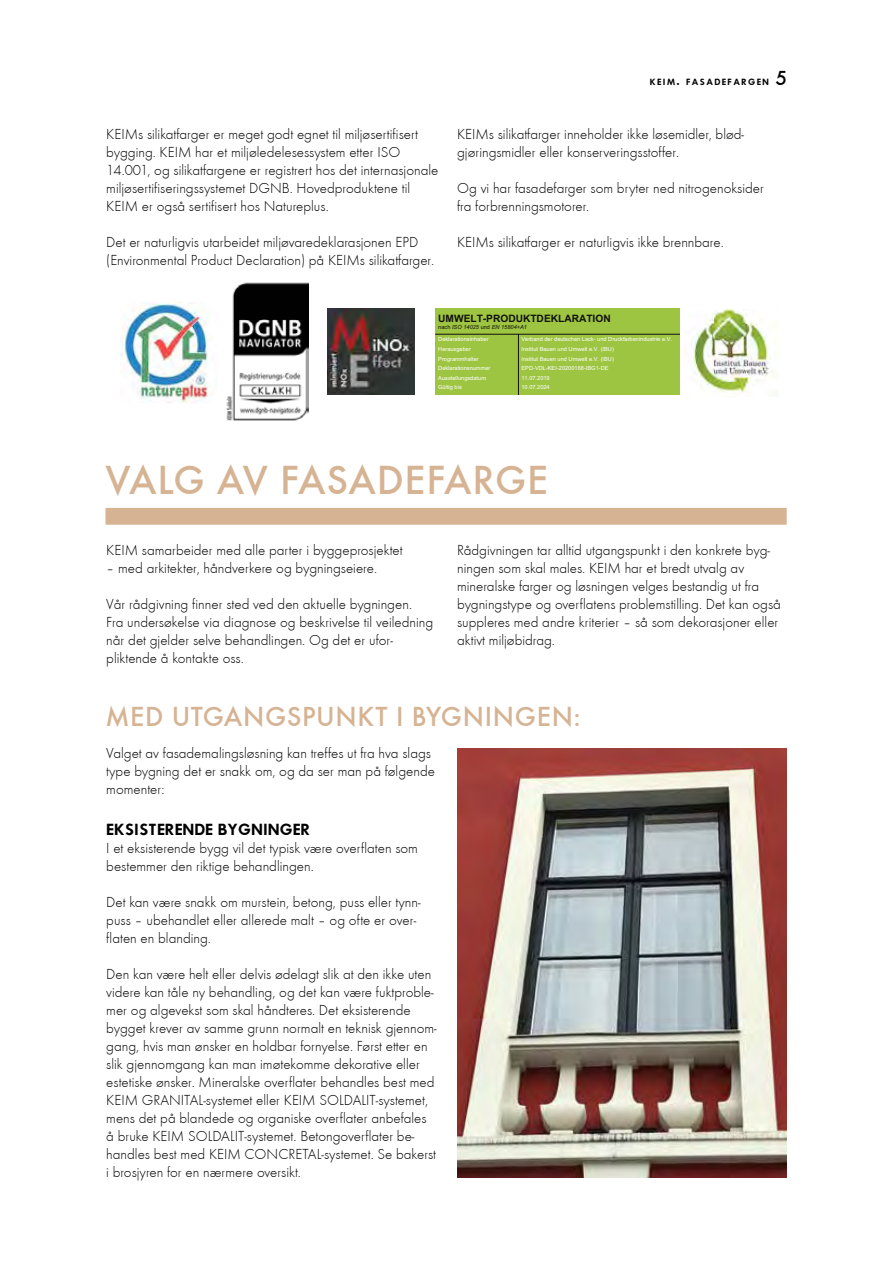
<style>
.page{position:relative;width:893px;height:1263px;background:#fff}
.page>*{position:absolute;margin:0;border:0;box-sizing:border-box;transform-origin:0 0}
.t1{font:42px "Futura T Medium";letter-spacing:.015em;color:#d6b393}
.t2{font:28.5px "Futura T Medium";letter-spacing:.025em;color:#d6b393}
.t3{font:21px "Futura T Medium";color:#000}
.t4{font:15px/18px "Futura T Light";color:#000}
.t5{font:15px "Futura ICG Demi";letter-spacing:.02em;color:#000}
.t6{font:700 10.2px "Arial";color:#12100b}
.t7{font:8.4px "Futura ICG Demi";letter-spacing:.17em;color:#000}
.t8{font:5.7px/11.9px "Arial";color:#fff}
.s1{font-size:12px}
.s2{color:#12100b}
.s3{font-style:italic;color:#12100b}
</style>
<div class="page">
<div style="left:106px;top:508px;width:681px;height:17px;background:#d6b393"></div>
<img style="left:457px;top:748px;width:330px;height:430px">
<img style="left:120px;top:302px;width:93px;height:101px">
<img style="left:226px;top:282px;width:82px;height:139px">
<img style="left:328px;top:308px;width:86px;height:87px">
<img style="left:684px;top:309px;width:94px;height:85px">
<div style="left:435px;top:308px;width:244px;height:86px;background:#9dc542"></div>
<hr style="left:518px;top:334px;width:1px;height:60px;background:#12100b">
<hr style="left:435px;top:334px;width:244px;height:1px;background:#12100b">
<p class="t4" style="left:106px;top:125px;width:334px">KEIMs silikatfarger er meget godt egnet til miljøsertifisert bygging. KEIM har et miljøledelesessystem etter ISO 14.001, og silikatfargene er registrert hos det internasjonale miljøsertifiseringssystemet DGNB. Hovedproduktene til KEIM er også sertifisert hos Natureplus.</p>
<p class="t4" style="left:106px;top:233px;width:329px">Det er naturligvis utarbeidet miljøvaredeklarasjonen EPD (Environmental Product Declaration) på KEIMs silikatfarger.</p>
<p class="t7" style="left:650px;top:77px;width:121px">KEIM<span class="s1">.</span> FASADEFARGEN</p>
<h3 class="t3" style="left:775px;top:66px;width:13px">5</h3>
<p class="t4" style="left:457px;top:125px;width:288px">KEIMs silikatfarger inneholder ikke løsemidler, blød&shy;gjøringsmidler eller konserveringsstoffer.</p>
<p class="t4" style="left:457px;top:179px;width:308px">Og vi har fasadefarger som bryter ned nitrogenoksider fra forbrenningsmotorer.</p>
<p class="t4" style="left:457px;top:233px;width:268px">KEIMs silikatfarger er naturligvis ikke brennbare.</p>
<p class="t6" style="left:438px;top:312px;width:174px">UMWELT-PRODUKTDEKLARATION</p>
<p class="t8" style="left:438px;top:322px;width:90px"><span class="s2">nach</span> <span class="s3">ISO 14025</span> <span class="s2">und</span> <span class="s3">EN 15804+A1<br></span>Deklarationsinhaber</p>
<p class="t8" style="left:521px;top:334px;width:152px">Verband der deutschen Lack- und Druckfarbenindustrie e.V.</p>
<p class="t8" style="left:438px;top:344px;width:34px">Herausgeber</p>
<p class="t8" style="left:521px;top:344px;width:94px">Institut Bauen und Umwelt e.V. (IBU)</p>
<p class="t8" style="left:438px;top:353px;width:42px">Programmhalter</p>
<p class="t8" style="left:521px;top:353px;width:94px">Institut Bauen und Umwelt e.V. (IBU)</p>
<p class="t8" style="left:438px;top:363px;width:54px">Deklarationsnummer</p>
<p class="t8" style="left:521px;top:363px;width:89px">EPD-VDL-KEI-20200168-IBG1-DE</p>
<p class="t8" style="left:438px;top:372px;width:49px">Ausstellungsdatum</p>
<p class="t8" style="left:521px;top:372px;width:30px">11.07.2019</p>
<p class="t8" style="left:438px;top:382px;width:25px">Gültig bis</p>
<p class="t8" style="left:521px;top:382px;width:30px">10.07.2024</p>
<h1 class="t1" style="left:106px;top:456px;width:444px">VALG AV FASADEFARGE</h1>
<p class="t4" style="left:106px;top:541px;width:298px">KEIM samarbeider med alle parter i byggeprosjektet</p>
<p class="t4" style="left:106px;top:559px;width:272px">– med arkitekter, håndverkere og bygningseiere.</p>
<p class="t4" style="left:106px;top:595px;width:328px">Vår rådgivning finner sted ved den aktuelle bygningen.<br>Fra undersøkelse via diagnose og beskrivelse til veiledning når det gjelder selve behandlingen. Og det er ufor&shy;pliktende å kontakte oss.</p>
<p class="t4" style="left:457px;top:541px;width:325px">Rådgivningen tar alltid utgangspunkt i den konkrete byg&shy;ningen som skal males. KEIM har et bredt utvalg av mineralske farger og løsningen velges bestandig ut fra bygningstype og overflatens problemstilling. Det kan også suppleres med andre kriterier – så som dekorasjoner eller aktivt miljøbidrag.</p>
<h2 class="t2" style="left:106px;top:700px;width:477px">MED UTGANGSPUNKT I BYGNINGEN:</h2>
<p class="t4" style="left:106px;top:745px;width:330px">Valget av fasademalingsløsning kan treffes ut fra hva slags type bygning det er snakk om, og da ser man på følgende momenter:</p>
<p class="t5" style="left:106px;top:819px;width:205px">EKSISTERENDE BYGNINGER</p>
<p class="t4" style="left:106px;top:839px;width:313px">I et eksisterende bygg vil det typisk være overflaten som bestemmer den riktige behandlingen.</p>
<p class="t4" style="left:106px;top:893px;width:316px">Det kan være snakk om murstein, betong, puss eller tynn&shy;puss – ubehandlet eller allerede malt – og ofte er over&shy;flaten en blanding.</p>
<p class="t4" style="left:106px;top:965px;width:332px">Den kan være helt eller delvis ødelagt slik at den ikke uten videre kan tåle ny behandling, og det kan være fuktproble&shy;mer og algevekst som skal håndteres. Det eksisterende bygget krever av samme grunn normalt en teknisk gjennom&shy;gang, hvis man ønsker en holdbar fornyelse. Først etter en slik gjennomgang kan man imøtekomme dekorative eller estetiske ønsker. Mineralske overflater behandles best med KEIM GRANITAL-systemet eller KEIM SOLDALIT-systemet, mens det på blandede og organiske overflater anbefales å bruke KEIM SOLDALIT-systemet. Betongoverflater be&shy;handles best med KEIM CONCRETAL-systemet. Se bakerst i brosjyren for en nærmere oversikt.</p>
</div>
